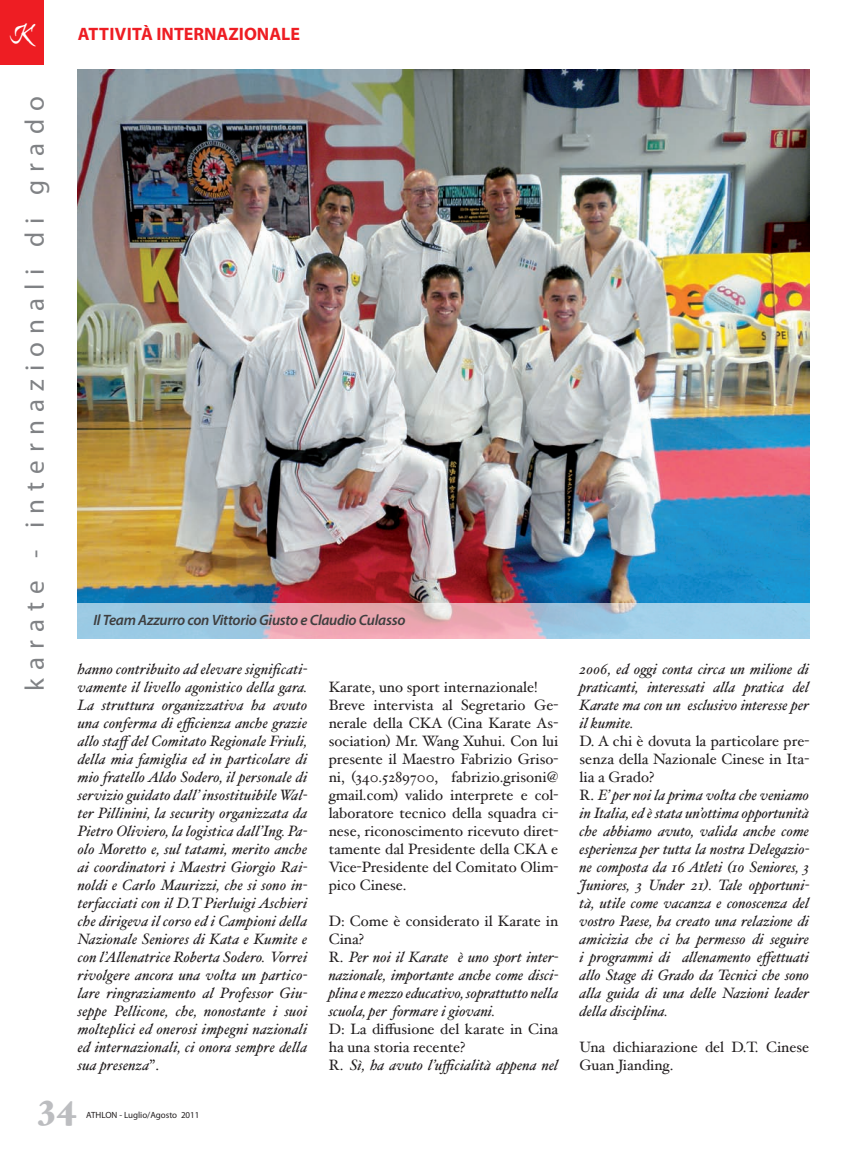
<style>
.page{position:relative;width:853px;height:1151px;background:#fff}
.page>*{position:absolute;margin:0;border:0;box-sizing:border-box;transform-origin:0 0}
.t1{font:900 36px "Hoefler Text";color:#bcbdc0}
.t2{font:700 30px "Ex Ponto Pro";color:#fff}
.t3{font:27px "Myriad Pro";letter-spacing:.3em;color:#808285}
.t4{font:700 18px "Myriad Pro";color:#ee1d23}
.t5{font:italic 15px/18px "Hoefler Text";color:#231f20;text-align:justify}
.t6{font:15px/18px "Hoefler Text";color:#231f20}
.t7{font:italic 600 15px "Myriad Pro";letter-spacing:-.02em;color:#3e3e3f}
.t8{font:9px "Myriad Pro";color:#231f20}
.s1{font-style:normal}
.s2{font-style:italic}
</style>
<div class="page">
<div style="left:0;top:0;width:44px;height:65px;background:#ee1d23"></div>
<img style="left:78px;top:70px;width:731px;height:533px">
<svg style="left:77px;top:603px;width:733px;height:36px;background:#bbbfd2"></svg>
<h2 class="t2" style="left:10px;top:15px;width:27px">K</h2>
<p class="t4" style="left:78px;top:22px;width:223px">ATTIVITÀ INTERNAZIONALE</p>
<h3 class="t3" style="left:18px;top:691px;width:596px;rotate:-90deg">karate - internazionali di grado</h3>
<p class="t7" style="left:93px;top:610px;width:314px">Il Team Azzurro con Vittorio Giusto e Claudio Culasso</p>
<p class="t5" style="left:78px;top:660px;width:231px">hanno contribuito ad elevare significati&shy;vamente il livello agonistico della gara.<br>La struttura organizzativa ha avuto una conferma di efficienza anche grazie allo staffdel Comitato Regionale Friuli, della mia famiglia ed in particolare di mio fratello Aldo Sodero, il personale di servizio guidato dall’ insostituibile Wal&shy;ter Pillinini, la security organizzata da Pietro Oliviero, la logistica dall’Ing. Pa&shy;olo Moretto e, sul tatami, merito anche ai coordinatori i Maestri Giorgio Rai&shy;noldi e Carlo Maurizzi, che si sono in&shy;terfacciati con il D.T Pierluigi Aschieri che dirigeva il corso ed i Campioni della Nazionale Seniores di Kata e Kumite e con l’Allenatrice Roberta Sodero. Vorrei rivolgere ancora una volta un partico&shy;lare ringraziamento al Professor Giu&shy;seppe Pellicone, che, nonostante i suoi molteplici ed onerosi impegni nazionali ed internazionali, ci onora sempre della sua presenza<span class="s1">”.</span></p>
<p class="t6" style="left:329px;top:678px;width:231px">Karate, uno sport internazionale!<br>Breve intervista al Segretario Ge&shy;nerale della CKA (Cina Karate As&shy;sociation) Mr. Wang Xuhui. Con lui presente il Maestro Fabrizio Griso&shy;ni, (340.5289700, fabrizio.grisoni@ gmail.com) valido interprete e col&shy;laboratore tecnico della squadra ci&shy;nese, riconoscimento ricevuto diret&shy;tamente dal Presidente della CKA e Vice-Presidente del Comitato Olim&shy;pico Cinese.</p>
<p class="t5" style="left:329px;top:912px;width:231px;text-align:left"><span class="s1">D: Come è considerato il Karate in<br>Cina?<br>R.</span> Per noi il Karate è uno sport inter&shy;nazionale, importante anche come disci&shy;plina e mezzo educativo, soprattutto nella scuola, per formare i giovani.</p>
<p class="t6" style="left:329px;top:1020px;width:231px">D: La diffusione del karate in Cina ha una storia recente?<br>R. <span class="s2">Sì, ha avuto l’ufficialità appena nel</span></p>
<h1 class="t1" style="left:38px;top:1084px;width:41px">34</h1>
<p class="t8" style="left:86px;top:1109px;width:115px">ATHLON - Luglio/Agosto 2011</p>
<p class="t5" style="left:580px;top:660px;width:231px">2006, ed oggi conta circa un milione di praticanti, interessati alla pratica del Karate ma con un esclusivo interesse per il kumite.</p>
<p class="t5" style="left:580px;top:732px;width:231px;text-align:left"><span class="s1">D. A chi è dovuta la particolare pre&shy;senza della Nazionale Cinese in Ita&shy;lia a Grado?<br>R.</span> E’ per noi la prima volta che veniamo in Italia, ed è stata un’ottima opportunità che abbiamo avuto, valida anche come esperienza per tutta la nostra Delegazio&shy;ne composta da 16 Atleti (10 Seniores, 3<br>Juniores, 3 Under 21). Tale opportuni&shy;tà, utile come vacanza e conoscenza del vostro Paese, ha creato una relazione di amicizia che ci ha permesso di seguire i programmi di allenamento effettuati allo Stage di Grado da Tecnici che sono alla guida di una delle Nazioni leader della disciplina.</p>
<p class="t6" style="left:580px;top:1038px;width:231px">Una dichiarazione del D.T. Cinese<br>Guan Jianding.</p>
</div>
